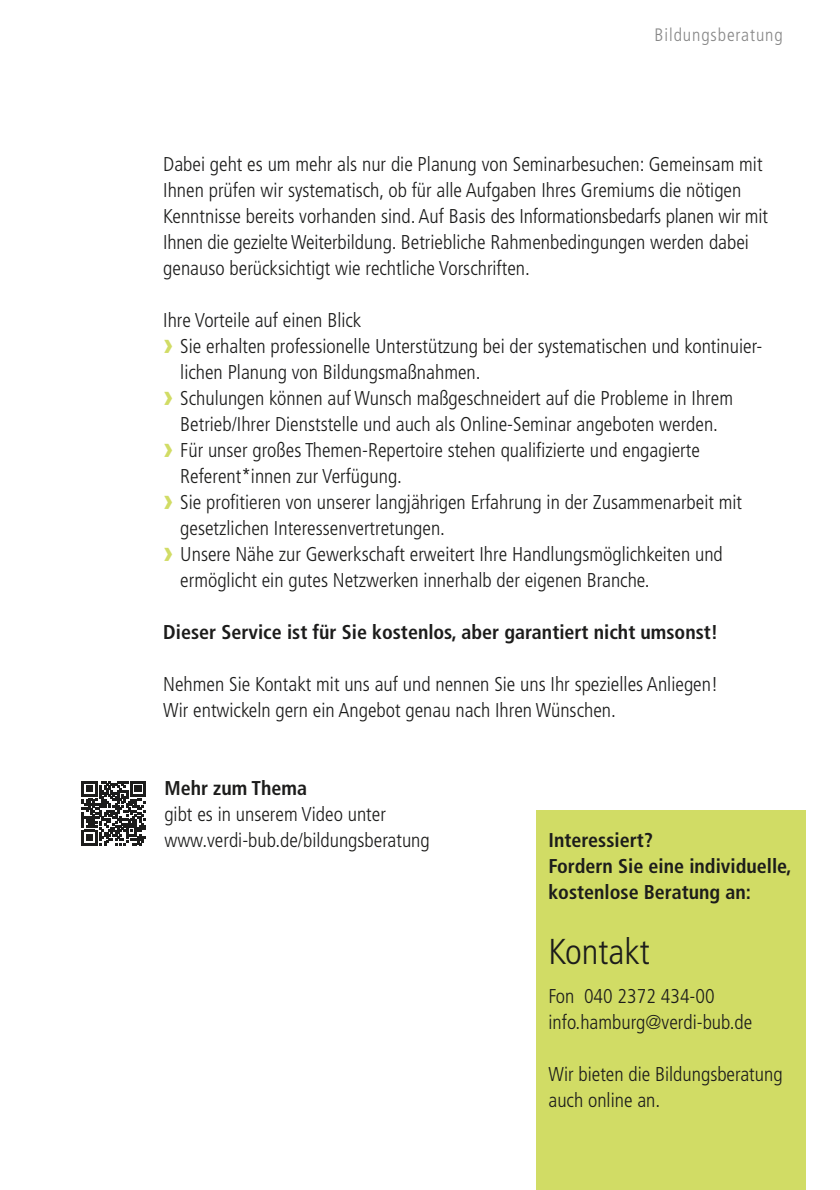
<style>
.page{position:relative;width:840px;height:1190px;background:#fff}
.page>*{position:absolute;margin:0;border:0;box-sizing:border-box;transform-origin:0 0}
.t1{font:300 condensed 36px "Frutiger LT Std";color:#1c1c1b}
.t2{font:300 condensed 20px/26px "Frutiger LT Std";color:#1c1c1b}
.t3{font:700 condensed 20px/26px "Frutiger LT Std";color:#1c1c1b}
.t4{font:300 condensed 18px "Frutiger LT Std";letter-spacing:.05em;color:#878787}
.s1{font-weight:700;font-stretch:normal;font-size:32px;color:#d1dc65}
</style>
<div class="page">
<div style="left:536px;top:811px;width:270px;height:379px;background:#d1dc65"></div>
<svg style="left:82px;top:781px;width:64px;height:64px"></svg>
<p class="t4" style="left:655px;top:26px;width:130px">Bildungsberatung</p>
<p class="t2" style="left:163px;top:152px;width:606px">Dabei geht es um mehr als nur die Planung von Seminarbesuchen: Gemeinsam mit Ihnen prüfen wir systematisch, ob für alle Aufgaben Ihres Gremiums die nötigen Kenntnisse bereits vorhanden sind. Auf Basis des Informationsbedarfs planen wir mit Ihnen die gezielte Weiter bildung. Betriebliche Rahmenbedingungen werden dabei genauso berücksichtigt wie rechtliche Vorschriften.</p>
<p class="t2" style="left:163px;top:308px;width:200px">Ihre Vorteile auf einen Blick</p>
<p class="t2" style="left:163px;top:334px;width:601px"><span class="s1">›</span> Sie erhalten professionelle Unterstützung bei der systematischen und kontinuier-</p>
<p class="t2" style="left:180px;top:360px;width:302px">lichen Planung von Bildungsmaßnahmen.</p>
<p class="t2" style="left:163px;top:386px;width:571px"><span class="s1">›</span> Schulungen können auf Wunsch maßgeschneidert auf die Probleme in Ihrem</p>
<p class="t2" style="left:180px;top:412px;width:539px">Betrieb/Ihrer Dienststelle und auch als Online-Seminar angeboten werden.</p>
<p class="t2" style="left:163px;top:438px;width:538px"><span class="s1">›</span> Für unser großes Themen-Repertoire stehen qualifizierte und engagierte</p>
<p class="t2" style="left:180px;top:464px;width:223px">Referent*innen zur Verfügung.</p>
<p class="t2" style="left:163px;top:490px;width:580px"><span class="s1">›</span> Sie profitieren von unserer langjährigen Erfahrung in der Zusammenarbeit mit</p>
<p class="t2" style="left:180px;top:516px;width:266px">gesetzlichen Interessenvertretungen.</p>
<p class="t2" style="left:163px;top:542px;width:561px"><span class="s1">›</span> Unsere Nähe zur Gewerkschaft erweitert Ihre Handlungsmöglichkeiten und</p>
<p class="t2" style="left:180px;top:568px;width:471px">ermöglicht ein gutes Netzwerken innerhalb der eigenen Branche.</p>
<p class="t3" style="left:163px;top:620px;width:557px">Dieser Service ist für Sie kostenlos, aber garantiert nicht umsonst!</p>
<p class="t2" style="left:163px;top:672px;width:556px">Nehmen Sie Kontakt mit uns auf und nennen Sie uns Ihr spezielles Anliegen!<br>Wir entwickeln gern ein Angebot genau nach Ihren Wünschen.</p>
<p class="t3" style="left:164px;top:776px;width:144px">Mehr zum Thema</p>
<p class="t2" style="left:164px;top:802px;width:267px">gibt es in unserem Video unter www.verdi-bub.de/bildungsberatung</p>
<p class="t3" style="left:548px;top:828px;width:245px">Interessiert?<br>Fordern Sie eine individuelle, kostenlose Beratung an:</p>
<h1 class="t1" style="left:548px;top:934px;width:103px">Kontakt</h1>
<p class="t2" style="left:548px;top:984px;width:205px">Fon 040 2372 434-00 info.hamburg@verdi-bub.de</p>
<p class="t2" style="left:548px;top:1062px;width:236px">Wir bieten die Bildungsberatung auch online an.</p>
</div>
